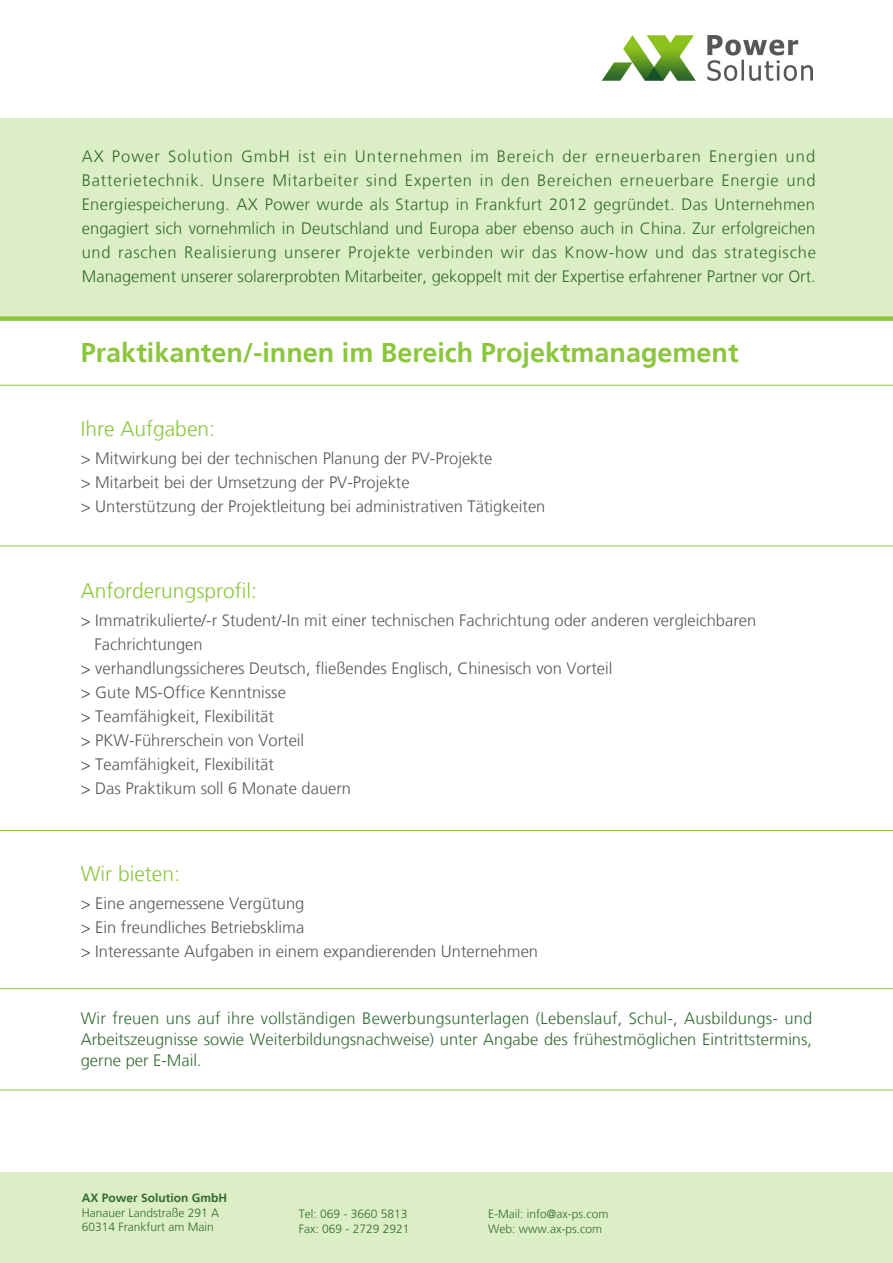
<style>
.page{position:relative;width:893px;height:1263px;background:#fff}
.page>*{position:absolute;margin:0;border:0;box-sizing:border-box;transform-origin:0 0}
.段落样式1{font:700 27px "Frutiger LT";color:#8bc63e}
.段落样式1-2{font:300 21px "Frutiger LT";color:#8bc63e}
.段落样式1-3{font:300 16.5px/24px "Frutiger LT";color:#336b34;text-align:justify}
.段落样式1-4{font:300 16.5px "Frutiger LT";color:#57585a}
.t1{font:300 12px "Frutiger LT";color:#336b34}
.t2{font:700 12px "Frutiger LT";color:#336b34}
</style>
<div class="page">
<img style="left:601px;top:35px;width:211px;height:46px">
<div style="left:0;top:118px;width:893px;height:198px;background:#dceec5"></div>
<div style="left:0;top:316px;width:893px;height:5px;background:#8bc63e"></div>
<div style="left:0;top:1172px;width:893px;height:91px;background:#dceec5"></div>
<hr style="left:0;top:385px;width:893px;height:1px;background:#8bc63e">
<hr style="left:0;top:830px;width:893px;height:1px;background:#8bc63e">
<hr style="left:0;top:988px;width:893px;height:1px;background:#8bc63e">
<hr style="left:0;top:1090px;width:893px;height:1px;background:#8bc63e">
<hr style="left:0;top:545px;width:893px;height:1px;background:#8bc63e">
<p class="段落样式1-3" style="left:82px;top:145px;width:736px">AX Power Solution GmbH ist ein Unternehmen im Bereich der erneuerbaren Energien und Batterietechnik. Unsere Mitarbeiter sind Experten in den Bereichen erneuerbare Energie und Energiespeicherung. AX Power wurde als Startup in Frankfurt 2012 gegründet. Das Unternehmen engagiert sich vornehmlich in Deutschland und Europa aber ebenso auch in China. Zur erfolgreichen und raschen Realisierung unserer Projekte verbinden wir das Know-how und das strategische Management unserer solarerprobten Mitarbeiter, gekoppelt mit der Expertise erfahrener Partner vor Ort.</p>
<p class="段落样式1" style="left:81px;top:336px;width:659px">Praktikanten/-innen im Bereich Projektmanagement</p>
<p class="段落样式1-2" style="left:81px;top:416px;width:136px">Ihre Aufgaben:</p>
<p class="段落样式1-4" style="left:81px;top:448px;width:413px">&gt; Mitwirkung bei der technischen Planung der PV-Projekte</p>
<p class="段落样式1-4" style="left:81px;top:472px;width:330px">&gt; Mitarbeit bei der Umsetzung der PV-Projekte</p>
<p class="段落样式1-4" style="left:81px;top:496px;width:466px">&gt; Unterstützung der Projektleitung bei administrativen Tätigkeiten</p>
<p class="段落样式1-2" style="left:81px;top:579px;width:178px">Anforderungsprofil:</p>
<p class="段落样式1-4" style="left:81px;top:611px;width:677px">&gt; Immatrikulierte/-r Student/-In mit einer technischen Fachrichtung oder anderen vergleichbaren</p>
<p class="段落样式1-4" style="left:95px;top:635px;width:110px">Fachrichtungen</p>
<p class="段落样式1-4" style="left:81px;top:659px;width:533px">&gt; verhandlungssicheres Deutsch, fließendes Englisch, Chinesisch von Vorteil</p>
<p class="段落样式1-4" style="left:81px;top:683px;width:207px">&gt; Gute MS-Office Kenntnisse</p>
<p class="段落样式1-4" style="left:81px;top:707px;width:195px">&gt; Teamfähigkeit, Flexibilität</p>
<p class="段落样式1-4" style="left:81px;top:731px;width:225px">&gt; PKW-Führerschein von Vorteil</p>
<p class="段落样式1-4" style="left:81px;top:755px;width:195px">&gt; Teamfähigkeit, Flexibilität</p>
<p class="段落样式1-4" style="left:81px;top:779px;width:272px">&gt; Das Praktikum soll 6 Monate dauern</p>
<p class="段落样式1-2" style="left:81px;top:861px;width:101px">Wir bieten:</p>
<p class="段落样式1-4" style="left:81px;top:894px;width:225px">&gt; Eine angemessene Vergütung</p>
<p class="段落样式1-4" style="left:81px;top:918px;width:225px">&gt; Ein freundliches Betriebsklima</p>
<p class="段落样式1-4" style="left:81px;top:942px;width:459px">&gt; Interessante Aufgaben in einem expandierenden Unternehmen</p>
<p class="段落样式1-3" style="left:81px;top:1008px;width:733px;line-height:21px">Wir freuen uns auf ihre vollständigen Bewerbungsunterlagen (Lebenslauf, Schul-, Ausbildungs- und Arbeitszeugnisse sowie Weiterbildungsnachweise) unter Angabe des frühestmöglichen Eintrittstermins, gerne per E-Mail.</p>
<p class="t2" style="left:82px;top:1191px;width:147px">AX Power Solution GmbH</p>
<p class="t1" style="left:82px;top:1205px;width:139px">Hanauer Landstraße 291 A</p>
<p class="t1" style="left:82px;top:1220px;width:134px">60314 Frankfurt am Main</p>
<p class="t1" style="left:299px;top:1207px;width:110px">Tel: 069 - 3660 5813</p>
<p class="t1" style="left:299px;top:1222px;width:112px">Fax: 069 - 2729 2921</p>
<p class="t1" style="left:488px;top:1207px;width:122px">E-Mail: info@ax-ps.com</p>
<p class="t1" style="left:488px;top:1222px;width:116px">Web: www.ax-ps.com</p>
</div>
